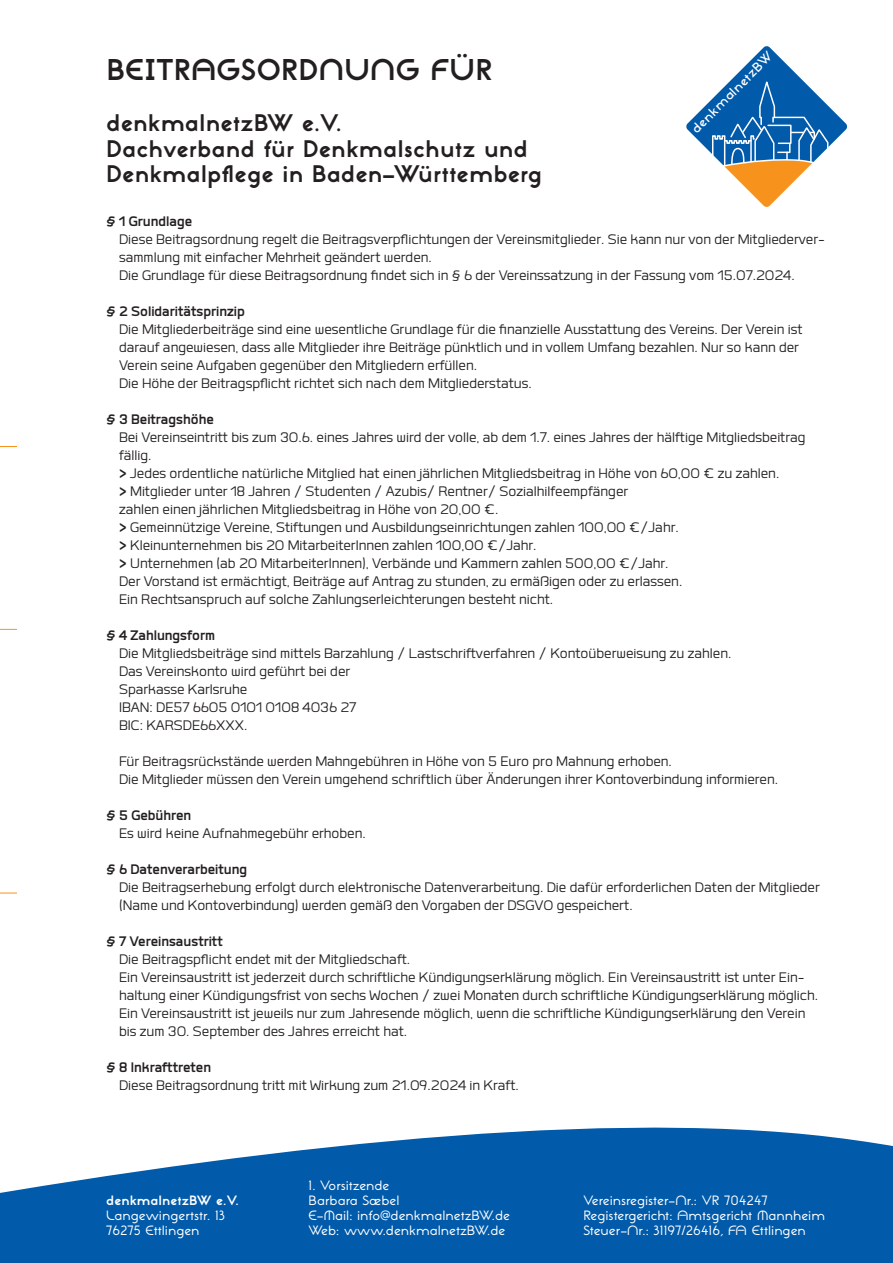
<style>
.page{position:relative;width:893px;height:1263px;background:#fff}
.page>*{position:absolute;margin:0;border:0;box-sizing:border-box;transform-origin:0 0}
.t1{font:700 30px "Neo Gothis ADF Std";letter-spacing:.01em;color:#231f20}
.t2{font:700 24px/25.5px "Neo Gothis ADF Std";color:#231f20}
.Text{font:18px/18px "Labrador A";color:#231f20}
.t3{font:13.5px/15px "Neo Gothis ADF Std";color:#fff}
.t4{font:700 13.5px "Neo Gothis ADF Std";color:#fff}
.t5{font:600 13.35px "Neo Gothis ADF Std";color:#fff}
.s1{font-weight:700}
</style>
<div class="page">
<svg style="left:0;top:1127px;width:893px;height:136px;background:#2571b6"></svg>
<svg style="left:686px;top:46px;width:162px;height:161px"></svg>
<svg style="left:0;top:446px;width:17px;height:1px"></svg>
<svg style="left:0;top:629px;width:17px;height:1px"></svg>
<svg style="left:0;top:893px;width:17px;height:1px"></svg>
<p class="t5" style="left:688px;top:125px;width:110px;rotate:-45deg">denkmalnetzBW</p>
<h1 class="t1" style="left:106px;top:52px;width:387px">BEITRAGSORDNUNG FÜR</h1>
<h2 class="t2" style="left:106px;top:110px;width:437px">denkmalnetzBW e.V.<br>Dachverband für Denkmalschutz und<br>Denkmalpflege in Baden-Württemberg</h2>
<p class="Text" style="left:119px;top:212px;width:707px;text-indent:-13px"><span class="s1">§ 1 Grundlage<br></span>Diese Beitragsordnung regelt die Beitragsverpflichtungen der Vereinsmitglieder. Sie kann nur von der Mitgliederver&shy;sammlung mit einfacher Mehrheit geändert werden.<br>Die Grundlage für diese Beitragsordnung findet sich in § 6 der Vereinssatzung in der Fassung vom 15.07.2024.</p>
<p class="Text" style="left:119px;top:302px;width:685px;text-indent:-13px"><span class="s1">§ 2 Solidaritätsprinzip<br></span>Die Mitgliederbeiträge sind eine wesentliche Grundlage für die finanzielle Ausstattung des Vereins. Der Verein ist darauf angewiesen, dass alle Mitglieder ihre Beiträge pünktlich und in vollem Umfang bezahlen. Nur so kann der Verein seine Aufgaben gegenüber den Mitgliedern erfüllen.<br>Die Höhe der Beitragspflicht richtet sich nach dem Mitgliederstatus.</p>
<p class="Text" style="left:119px;top:410px;width:688px;text-indent:-13px"><span class="s1">§ 3 Beitragshöhe<br></span>Bei Vereinseintritt bis zum 30.6. eines Jahres wird der volle, ab dem 1.7. eines Jahres der hälftige Mitgliedsbeitrag fällig.<br><span class="s1">&gt;</span> Jedes ordentliche natürliche Mitglied hat einen jährlichen Mitgliedsbeitrag in Höhe von 60,00 € zu zahlen.<br><span class="s1">&gt;</span> Mitglieder unter 18 Jahren / Studenten / Azubis/ Rentner/ Sozialhilfeempfänger<br>zahlen einen jährlichen Mitgliedsbeitrag in Höhe von 20,00 €.<br><span class="s1">&gt;</span> Gemeinnützige Vereine, Stiftungen und Ausbildungseinrichtungen zahlen 100,00 €/Jahr.<br><span class="s1">&gt;</span> Kleinunternehmen bis 20 MitarbeiterInnen zahlen 100,00 €/Jahr.<br><span class="s1">&gt;</span> Unternehmen (ab 20 MitarbeiterInnen), Verbände und Kammern zahlen 500,00 €/Jahr.<br>Der Vorstand ist ermächtigt, Beiträge auf Antrag zu stunden, zu ermäßigen oder zu erlassen.<br>Ein Rechtsanspruch auf solche Zahlungserleichterungen besteht nicht.</p>
<p class="Text" style="left:119px;top:626px;width:614px;text-indent:-13px"><span class="s1">§ 4 Zahlungsform<br></span>Die Mitgliedsbeiträge sind mittels Barzahlung / Lastschriftverfahren / Kontoüberweisung zu zahlen.<br>Das Vereinskonto wird geführt bei der<br>Sparkasse Karlsruhe</p>
<p class="Text" style="left:119px;top:698px;width:239px">IBAN: DE57 6605 0101 0108 4036 27</p>
<p class="Text" style="left:119px;top:707px;width:554px;line-height:36px">BIC: KARSDE66XXX.<br>Für Beitragsrückstände werden Mahngebühren in Höhe von 5 Euro pro Mahnung erhoben.</p>
<p class="Text" style="left:119px;top:770px;width:661px">Die Mitglieder müssen den Verein umgehend schriftlich über Änderungen ihrer Kontoverbindung informieren.</p>
<p class="Text" style="left:119px;top:806px;width:248px;text-indent:-13px"><span class="s1">§ 5 Gebühren<br></span>Es wird keine Aufnahmegebühr erhoben.</p>
<p class="Text" style="left:119px;top:860px;width:702px;text-indent:-13px"><span class="s1">§ 6 Datenverarbeitung<br></span>Die Beitragserhebung erfolgt durch elektronische Datenverarbeitung. Die dafür erforderlichen Daten der Mitglieder (Name und Kontoverbindung) werden gemäß den Vorgaben der DSGVO gespeichert.</p>
<p class="Text" style="left:119px;top:932px;width:700px;text-indent:-13px"><span class="s1">§ 7 Vereinsaustritt<br></span>Die Beitragspflicht endet mit der Mitgliedschaft.<br>Ein Vereinsaustritt ist jederzeit durch schriftliche Kündigungserklärung möglich. Ein Vereinsaustritt ist unter Ein&shy;haltung einer Kündigungsfrist von sechs Wochen / zwei Monaten durch schriftliche Kündigungserklärung möglich.<br>Ein Vereinsaustritt ist jeweils nur zum Jahresende möglich, wenn die schriftliche Kündigungserklärung den Verein bis zum 30. September des Jahres erreicht hat.</p>
<p class="Text" style="left:119px;top:1058px;width:401px;text-indent:-13px"><span class="s1">§ 8 Inkrafttreten<br></span>Diese Beitragsordnung tritt mit Wirkung zum 21.09.2024 in Kraft.</p>
<p class="t4" style="left:106px;top:1192px;width:134px">denkmalnetzBW e.V.</p>
<p class="t3" style="left:106px;top:1208px;width:120px">Langewingertstr. 13<br>76275 Ettlingen</p>
<p class="t3" style="left:309px;top:1178px;width:203px">1. Vorsitzende<br>Barbara Sæbel<br>E-Mail: info@denkmalnetzBW.de<br>Web: www.denkmalnetzBW.de</p>
<p class="t3" style="left:584px;top:1193px;width:243px">Vereinsregister-Nr.: VR 704247<br>Registergericht: Amtsgericht Mannheim<br>Steuer-Nr.: 31197/26416, FA Ettlingen</p>
</div>
